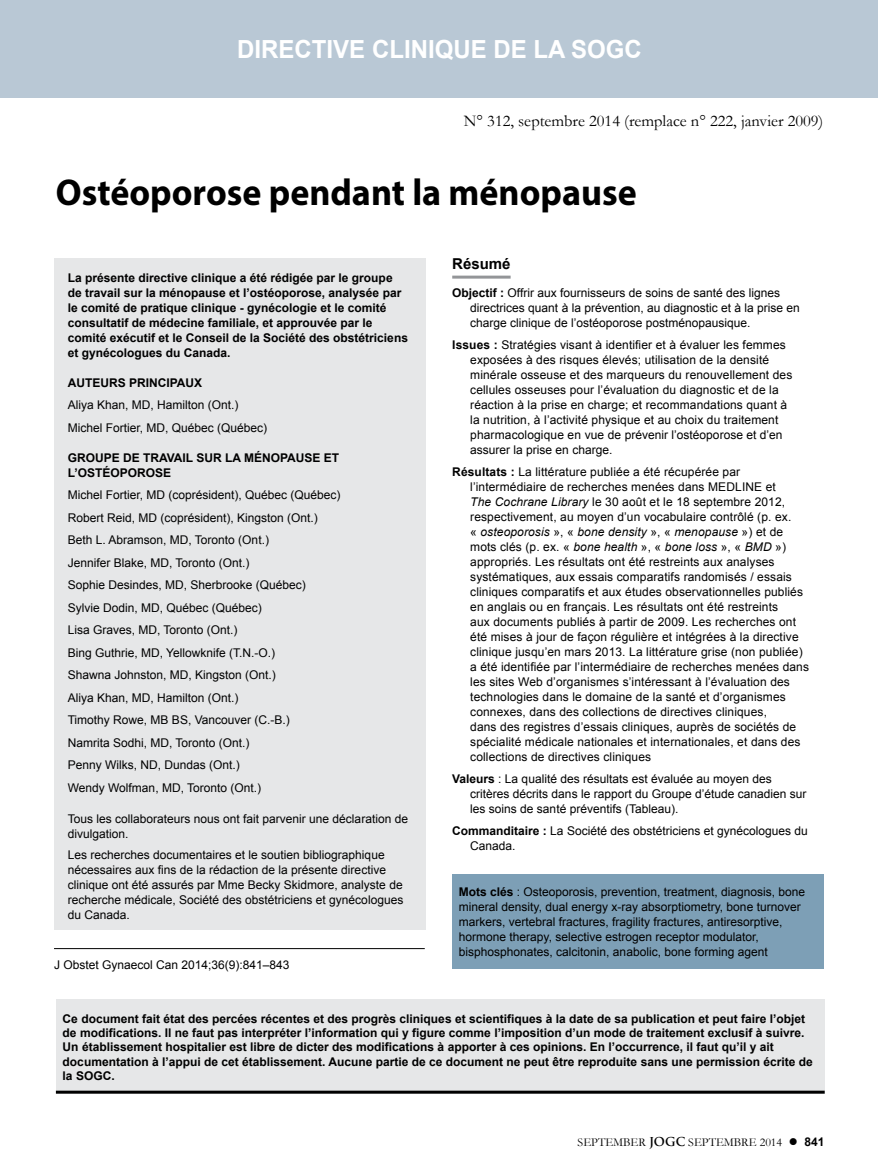
<style>
.page{position:relative;width:878px;height:1175px;background:#fff}
.page>*{position:absolute;margin:0;border:0;box-sizing:border-box;transform-origin:0 0}
.t1{font:700 37.5px "Myriad Pro";color:#000;scale:.96 1}
.t2{font:700 24.9px "Arial";color:#fff;scale:.96 1}
.t3{font:16.5px "Garamond";color:#000}
.t4{font:700 15px "Arial";color:#000}
.t5{font:12px/15px "Arial";color:#000}
.t6{font:700 12px/15px "Arial";color:#000}
.t7{font:12px "Garamond";color:#000}
.s1{font-weight:700}
.s2{font-style:italic}
.s3{font-family:"Trajan Pro";font-weight:700}
.s4{font-family:"Arial";font-weight:700}
</style>
<div class="page">
<div style="left:0;top:0;width:878px;height:97px;background:#b9c8d5"></div>
<div style="left:54px;top:258px;width:371px;height:671px;background:#e6e7e8"></div>
<div style="left:452px;top:874px;width:371px;height:94px;background:#7d9fb6"></div>
<hr style="left:54px;top:948px;width:371px;height:1px;background:#000">
<hr style="left:452px;top:276px;width:58px;height:3px;background:#939598">
<div style="left:56px;top:999px;width:768px;height:95px;background:#e6e7e8"></div>
<hr style="left:56px;top:1090px;width:768px;height:3px;background:#000">
<h2 class="t2" style="left:237px;top:32px;width:423px">DIRECTIVE CLINIQUE DE LA SOGC</h2>
<h3 class="t3" style="left:464px;top:109px;width:361px">N° 312, septembre 2014 (remplace n° 222, janvier 2009)</h3>
<h1 class="t1" style="left:56px;top:168px;width:606px">Ostéoporose pendant la ménopause</h1>
<p class="t6" style="left:68px;top:271px;width:342px">La présente directive clinique a été rédigée par le groupe de travail sur la ménopause et l’ostéoporose, analysée par le comité de pratique clinique - gynécologie et le comité consultatif de médecine familiale, et approuvée par le comité exécutif et le Conseil de la Société des obstétriciens et gynécologues du Canada.</p>
<p class="t6" style="left:68px;top:376px;width:136px">AUTEURS PRINCIPAUX</p>
<p class="t5" style="left:68px;top:394px;width:201px;line-height:22.5px">Aliya Khan, MD, Hamilton (Ont. )<br>Michel Fortier, MD, Québec (Québec)</p>
<p class="t6" style="left:68px;top:451px;width:273px">GROUPE DE TRAVAIL SUR LA MÉNOPAUSE ET<br>L’OSTÉOPOROSE</p>
<p class="t5" style="left:68px;top:484px;width:274px;line-height:22.5px">Michel Fortier, MD (coprésident), Québec (Québec)<br>Robert Reid, MD (coprésident), Kingston (Ont. )<br>Beth L. Abramson, MD, Toronto (Ont. )<br>Jennifer Blake, MD, Toronto (Ont. )<br>Sophie Desindes, MD, Sherbrooke (Québec)<br>Sylvie Dodin, MD, Québec (Québec)<br>Lisa Graves, MD, Toronto (Ont. )<br>Bing Guthrie, MD, Yellowknife (T. N.-O. )<br>Shawna Johnston, MD, Kingston (Ont. )<br>Aliya Khan, MD, Hamilton (Ont. )<br>Timothy Rowe, MB BS, Vancouver (C.-B. )<br>Namrita Sodhi, MD, Toronto (Ont. )<br>Penny Wilks, ND, Dundas (Ont. )<br>Wendy Wolfman, MD, Toronto (Ont. )</p>
<p class="t5" style="left:68px;top:811px;width:342px">Tous les collaborateurs nous ont fait parvenir une déclaration de divulgation.</p>
<p class="t5" style="left:68px;top:847px;width:337px">Les recherches documentaires et le soutien bibliographique nécessaires aux fins de la rédaction de la présente directive clinique ont été assurés par Mme Becky Skidmore, analyste de recherche médicale, Société des obstétriciens et gynécologues du Canada.</p>
<p class="t5" style="left:54px;top:957px;width:237px">J Obstet Gynaecol Can 2014;36(9):841–843</p>
<p class="t4" style="left:452px;top:253px;width:60px">Résumé</p>
<p class="t5" style="left:470px;top:286px;width:331px;text-indent:-18px"><span class="s1">Objectif :</span> Offrir aux fournisseurs de soins de santé des lignes directrices quant à la prévention, au diagnostic et à la prise en charge clinique de l’ostéoporose postménopausique.</p>
<p class="t5" style="left:470px;top:337px;width:323px;text-indent:-18px"><span class="s1">Issues :</span> Stratégies visant à identifier et à évaluer les femmes exposées à des risques élevés; utilisation de la densité minérale osseuse et des marqueurs du renouvellement des cellules osseuses pour l’évaluation du diagnostic et de la réaction à la prise en charge; et recommandations quant à la nutrition, à l’activité physique et au choix du traitement pharmacologique en vue de prévenir l’ostéoporose et d’en assurer la prise en charge.</p>
<p class="t5" style="left:470px;top:464px;width:340px;text-indent:-18px"><span class="s1">Résultats :</span> La littérature publiée a été récupérée par l’intermédiaire de recherches menées dans MEDLINE et<br><span class="s2">The Cochrane Library</span> le 30 août et le 18 septembre 2012, respectivement, au moyen d’un vocabulaire contrôlé (p. ex.<br>« <span class="s2">osteoporosis</span> », « <span class="s2">bone density</span> », « <span class="s2">menopause</span> ») et de mots clés (p. ex. « <span class="s2">bone health</span> », « <span class="s2">bone loss</span> », « <span class="s2">BMD</span> ») appropriés. Les résultats ont été restreints aux analyses systématiques, aux essais comparatifs randomisés / essais cliniques comparatifs et aux études observationnelles publiés en anglais ou en français. Les résultats ont été restreints<br>aux documents publiés à partir de 2009. Les recherches ont été mises à jour de façon régulière et intégrées à la directive clinique jusqu’en mars 2013. La littérature grise (non publiée) a été identifiée par l’intermédiaire de recherches menées dans les sites Web d’organismes s’intéressant à l’évaluation des technologies dans le domaine de la santé et d’organismes connexes, dans des collections de directives cliniques,<br>dans des registres d’essais cliniques, auprès de sociétés de spécialité médicale nationales et internationales, et dans des collections de directives cliniques</p>
<p class="t5" style="left:470px;top:771px;width:338px;text-indent:-18px"><span class="s1">Valeurs</span> : La qualité des résultats est évaluée au moyen des critères décrits dans le rapport du Groupe d’étude canadien sur les soins de santé préventifs (Tableau).</p>
<p class="t5" style="left:470px;top:823px;width:339px;text-indent:-18px"><span class="s1">Commanditaire :</span> La Société des obstétriciens et gynécologues du<br>Canada.</p>
<p class="t5" style="left:459px;top:884px;width:348px"><span class="s1">Mots clés</span> : Osteoporosis, prevention, treatment, diagnosis, bone mineral density, dual energy x-ray absorptiometry, bone turnover markers, vertebral fractures, fragility fractures, antiresorptive, hormone therapy, selective estrogen receptor modulator, bisphosphonates, calcitonin, anabolic, bone forming agent</p>
<p class="t6" style="left:63px;top:1011px;width:751px;line-height:14.4px">Ce document fait état des percées récentes et des progrès cliniques et scientifiques à la date de sa publication et peut faire l’objet de modifications. Il ne faut pas interpréter l’information qui y figure comme l’imposition d’un mode de traitement exclusif à suivre.<br>Un établissement hospitalier est libre de dicter des modifications à apporter à ces opinions. En l’occurrence, il faut qu’il y ait documentation à l’appui de cet établissement. Aucune partie de ce document ne peut être reproduite sans une permission écrite de la SOGC.</p>
<p class="t7" style="left:577px;top:1134px;width:248px">SEPTEMBER <span class="s3">JOGC</span> SEPTEMBRE 2014 ● <span class="s4">841</span></p>
</div>
